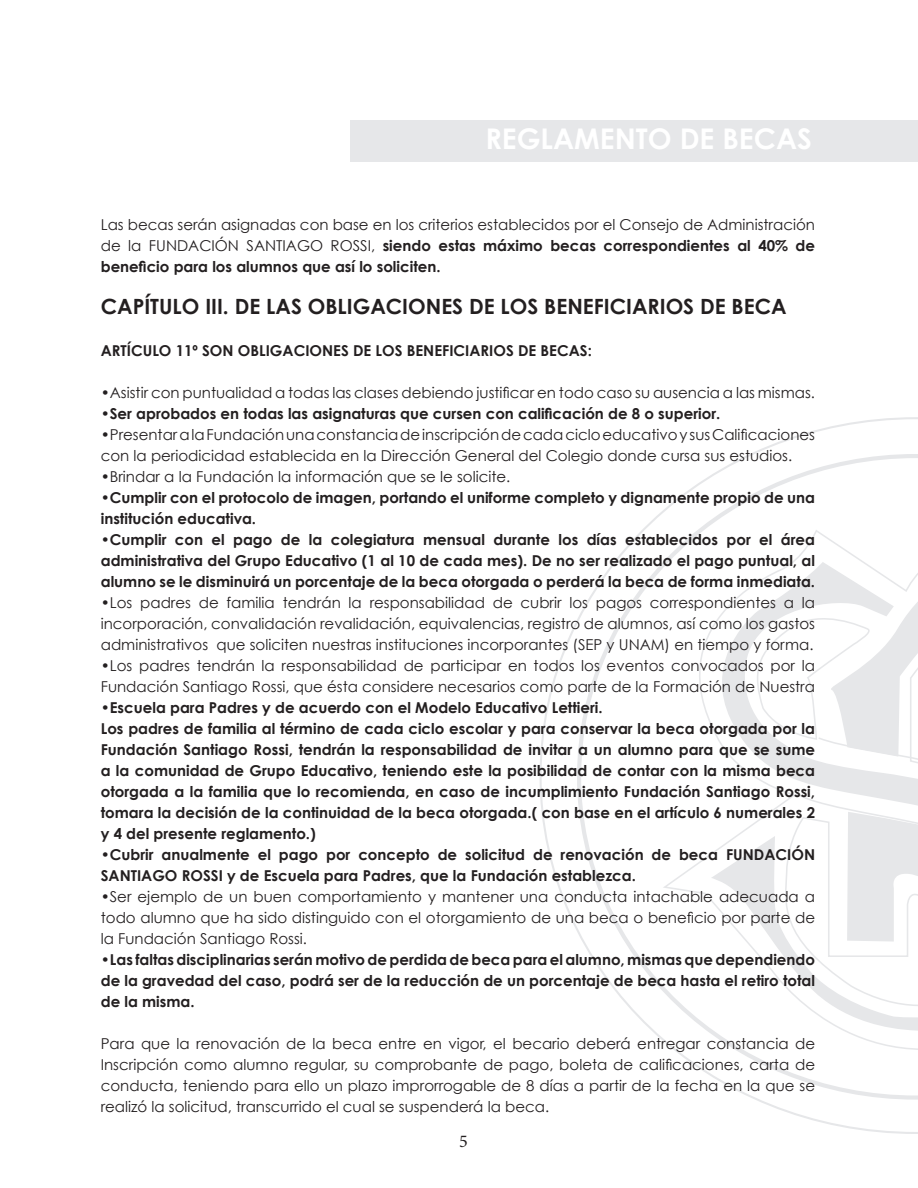
<style>
.page{position:relative;width:918px;height:1188px;background:#fff}
.page>*{position:absolute;margin:0;border:0;box-sizing:border-box;transform-origin:0 0}
.t1{font:700 28.5px "Century Gothic";color:#fff}
.t2{font:700 21px "Century Gothic";color:#231f20}
.t3{font:18px "Minion Pro";color:#231f20}
.t4{font:15px/21px "Century Gothic";color:#231f20;text-align:justify}
.t5{font:700 15px/21px "Century Gothic";color:#231f20}
.s1{font-weight:700}
.s2{font-weight:400}
</style>
<div class="page">
<svg style="left:540px;top:417px;width:378px;height:717px"></svg>
<svg style="left:577px;top:454px;width:341px;height:646px"></svg>
<svg style="left:659px;top:531px;width:259px;height:558px"></svg>
<svg style="left:705px;top:562px;width:6px;height:346px"></svg>
<svg style="left:711px;top:554px;width:207px;height:477px"></svg>
<div style="left:350px;top:120px;width:568px;height:41px;background:#e6e7e9"></div>
<h1 class="t1" style="left:485px;top:121px;width:328px">REGLAMENTO DE BECAS</h1>
<p class="t4" style="left:101px;top:214px;width:716px">Las becas serán asignadas con base en los criterios establecidos por el Consejo de Administración de la FUNDACIÓN SANTIAGO ROSSI, <span class="s1">siendo estas máximo becas correspondientes al 40% de beneficio para los alumnos que así lo soliciten.</span></p>
<h2 class="t2" style="left:101px;top:293px;width:687px">CAPÍTULO III. DE LAS OBLIGACIONES DE LOS BENEFICIARIOS DE BECA</h2>
<p class="t5" style="left:101px;top:340px;width:493px">ARTÍCULO 11º SON OBLIGACIONES DE LOS BENEFICIARIOS DE BECAS:</p>
<p class="t4" style="left:101px;top:382px;width:716px">•Asistir con puntualidad a todas las clases debiendo justificar en todo caso su ausencia a las mismas.</p>
<p class="t5" style="left:101px;top:403px;width:621px"><span class="s2">•</span>Ser aprobados en todas las asignaturas que cursen con calificación de 8 o superior.</p>
<p class="t4" style="left:101px;top:424px;width:716px">•Presentar a la Fundación una constancia de inscripción de cada ciclo educativo y sus Calificaciones con la periodicidad establecida en la Dirección General del Colegio donde cursa sus estudios.</p>
<p class="t4" style="left:101px;top:466px;width:411px">•Brindar a la Fundación la información que se le solicite.</p>
<p class="t5" style="left:101px;top:487px;width:716px"><span class="s2">•</span>Cumplir con el protocolo de imagen, portando el uniforme completo y dignamente propio de una institución educativa.</p>
<p class="t5" style="left:101px;top:529px;width:716px;text-align:justify"><span class="s2">•</span>Cumplir con el pago de la colegiatura mensual durante los días establecidos por el área administrativa del Grupo Educativo (1 al 10 de cada mes). De no ser realizado el pago puntual, al alumno se le disminuirá un porcentaje de la beca otorgada o perderá la beca de forma inmediata.</p>
<p class="t4" style="left:101px;top:592px;width:716px">•Los padres de familia tendrán la responsabilidad de cubrir los pagos correspondientes a la incorporación, convalidación revalidación, equivalencias, registro de alumnos, así como los gastos administrativos que soliciten nuestras instituciones incorporantes (SEP y UNAM) en tiempo y forma.</p>
<p class="t4" style="left:101px;top:655px;width:716px">•Los padres tendrán la responsabilidad de participar en todos los eventos convocados por la<br>Fundación Santiago Rossi, que ésta considere necesarios como parte de la Formación de Nuestra</p>
<p class="t5" style="left:101px;top:697px;width:716px"><span class="s2">•</span>Escuela para Padres y de acuerdo con el Modelo Educativo Lettieri.<br>Los padres de familia al término de cada ciclo escolar y para conservar la beca otorgada por la Fundación Santiago Rossi, tendrán la responsabilidad de invitar a un alumno para que se sume a la comunidad de Grupo Educativo, teniendo este la posibilidad de contar con la misma beca otorgada a la familia que lo recomienda, en caso de incumplimiento Fundación Santiago Rossi, tomara la decisión de la continuidad de la beca otorgada.( con base en el artículo 6 numerales 2 y 4 del presente reglamento.)</p>
<p class="t5" style="left:101px;top:844px;width:716px"><span class="s2">•</span>Cubrir anualmente el pago por concepto de solicitud de renovación de beca FUNDACIÓN<br>SANTIAGO ROSSI y de Escuela para Padres, que la Fundación establezca.</p>
<p class="t4" style="left:101px;top:886px;width:716px">•Ser ejemplo de un buen comportamiento y mantener una conducta intachable adecuada a todo alumno que ha sido distinguido con el otorgamiento de una beca o beneficio por parte de la Fundación Santiago Rossi.</p>
<p class="t5" style="left:101px;top:949px;width:716px;text-align:justify"><span class="s2">•</span>Las faltas disciplinarias serán motivo de perdida de beca para el alumno, mismas que dependiendo de la gravedad del caso, podrá ser de la reducción de un porcentaje de beca hasta el retiro total de la misma.</p>
<p class="t4" style="left:101px;top:1033px;width:716px">Para que la renovación de la beca entre en vigor, el becario deberá entregar constancia de Inscripción como alumno regular, su comprobante de pago, boleta de calificaciones, carta de conducta, teniendo para ello un plazo improrrogable de 8 días a partir de la fecha en la que se realizó la solicitud, transcurrido el cual se suspenderá la beca.</p>
<p class="t3" style="left:459px;top:1129px;width:10px">5</p>
</div>
